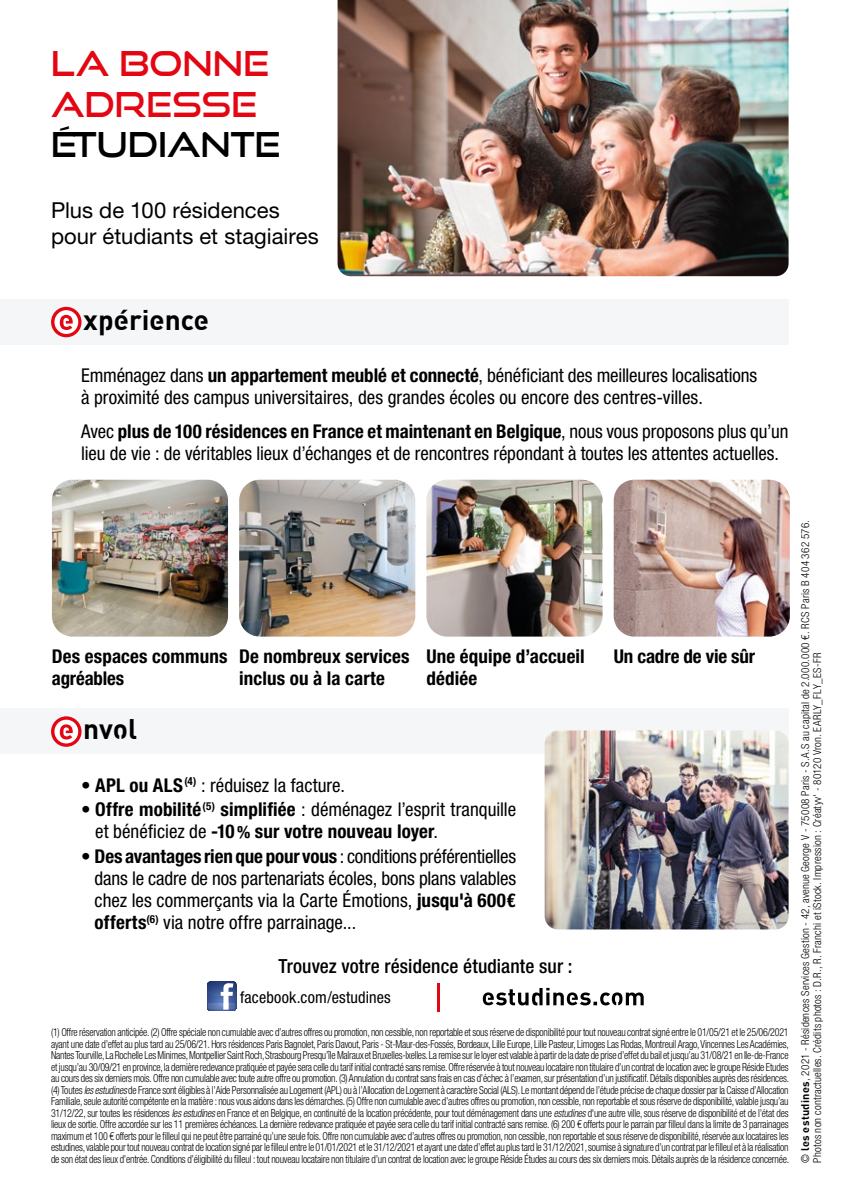
<style>
.page{position:relative;width:851px;height:1191px;background:#fff}
.page>*{position:absolute;margin:0;border:0;box-sizing:border-box;transform-origin:0 0}
.t1{font:34px/40.8px "Good Times Rg";letter-spacing:.005em;color:#e30613}
.t2{font:34px "Good Times Rg";color:#000}
.t3{font:700 28px "Streetvertising";color:#000}
.t4{font:22px/26px "Helvetica Neue LT Std";color:#000}
.t5{font:500 condensed 19.4px "Helvetica Neue LT Std";letter-spacing:.005em;color:#000}
.t6{font:condensed 19px/22px "Helvetica Neue LT Std";color:#000}
.t7{font:700 condensed 19px/22px "Helvetica Neue LT Std";letter-spacing:.01em;color:#000}
.t8{font:condensed 16.2px "Helvetica Neue LT Std";letter-spacing:.015em;color:#000}
.t9{font:300 condensed 11px/11.4px "Helvetica Neue LT Std";letter-spacing:.015em;color:#000;text-align:justify;scale:.9 1}
.t10{font:300 condensed 11px/12px "Helvetica Neue LT Std";letter-spacing:.015em;color:#000}
.s1{font-family:"Helvetica Neue LT Std"}
.s2{font-weight:700}
.s3{font-weight:400}
.s4{font-size:17px}
.s5{font-style:italic}
.s6{font-family:"Streetvertising";font-weight:700;font-stretch:normal}
</style>
<div class="page">
<div style="left:0;top:299px;width:788px;height:45px;background:#f4f6f8"></div>
<svg style="left:51px;top:307px;width:30px;height:30px"></svg>
<div style="left:54px;top:310px;width:24px;height:24px;background:#fff;border-radius:50%"></div>
<svg style="left:60px;top:315px;width:13px;height:15px"></svg>
<img style="left:337px;top:0;width:451px;height:276px">
<div style="left:0;top:708px;width:788px;height:45px;background:#f4f6f8"></div>
<svg style="left:51px;top:716px;width:30px;height:31px"></svg>
<div style="left:54px;top:719px;width:24px;height:24px;background:#fff;border-radius:50%"></div>
<svg style="left:60px;top:724px;width:13px;height:15px"></svg>
<img style="left:544px;top:730px;width:244px;height:199px">
<img style="left:52px;top:480px;width:176px;height:156px">
<img style="left:239px;top:480px;width:176px;height:156px">
<img style="left:426px;top:480px;width:176px;height:156px">
<img style="left:613px;top:480px;width:176px;height:156px">
<svg style="left:207px;top:981px;width:29px;height:29px"></svg>
<hr style="left:437px;top:984px;width:2px;height:28px;background:#e30613">
<svg style="left:482px;top:988px;width:161px;height:17px"></svg>
<h1 class="t1" style="left:51px;top:42px;width:220px">LA BONNE<br>ADRESSE</h1>
<h1 class="t2" style="left:51px;top:124px;width:231px">E´TUDIANTE</h1>
<h3 class="t4" style="left:51px;top:197px;width:269px">Plus de 100 résidences pour étudiants et stagiaires</h3>
<h2 class="t3" style="left:83px;top:307px;width:127px">xpe<span class="s1">´</span>rience</h2>
<h3 class="t6" style="left:81px;top:364px;width:677px">Emménagez dans <span class="s2">un appartement meublé et connecté</span>, bénéficiant des meilleures localisations à proximité des campus universitaires, des grandes écoles ou encore des centres-villes.</h3>
<h3 class="t6" style="left:81px;top:420px;width:708px">Avec <span class="s2">plus de 100 résidences en France et maintenant en Belgique</span>, nous vous proposons plus qu’un lieu de vie : de véritables lieux d’échanges et de rencontres répondant à toutes les attentes actuelles.</h3>
<h3 class="t7" style="left:52px;top:645px;width:177px">Des espaces communs agréables</h3>
<h3 class="t7" style="left:426px;top:645px;width:160px">Une équipe d’accueil dédiée</h3>
<h3 class="t7" style="left:239px;top:645px;width:172px">De nombreux services inclus ou à la carte</h3>
<h3 class="t7" style="left:613px;top:645px;width:143px">Un cadre de vie sûr</h3>
<h2 class="t3" style="left:83px;top:717px;width:55px">nvol</h2>
<h3 class="t6" style="left:81px;top:773px;width:265px">• <span class="s2">APL ou ALS</span><sup>(4)</sup> : réduisez la facture.</h3>
<h3 class="t7" style="left:95px;top:798px;width:422px;text-indent:-14px"><span class="s3">•</span> Offre mobilité<sup>(5)</sup> simplifiée <span class="s3">: déménagez l’esprit tranquille et bénéficiez de</span> -10<span class="s4">%</span> sur votre nouveau loyer<span class="s3">.</span></h3>
<h3 class="t6" style="left:95px;top:845px;width:423px;text-align:justify;text-indent:-13px">• <span class="s2">Des avantages rien que pour vous</span> : conditions préférentielles dans le cadre de nos partenariats écoles, bons plans valables chez les commerçants via la Carte Émotions, <span class="s2">jusqu'à 600€ offerts</span><sup>(6)</sup> via notre offre parrainage...</h3>
<h3 class="t5" style="left:278px;top:954px;width:295px">Trouvez votre résidence étudiante sur :</h3>
<h3 class="t8" style="left:240px;top:987px;width:152px">facebook.com/estudines</h3>
<p class="t9" style="left:51px;top:1026px;width:821px">(1) Offre réservation anticipée. (2) Offre spéciale non cumulable avec d’autres offres ou promotion, non cessible, non reportable et sous réserve de disponibilité pour tout nouveau contrat signé entre le 01/05/21 et le 25/06/2021 ayant une date d’effet au plus tard au 25/06/21. Hors résidences Paris Bagnolet, Paris Davout, Paris - St-Maur-des-Fossés, Bordeaux, Lille Europe, Lille Pasteur, Limoges Las Rodas, Montreuil Arago, Vincennes Les Académies, Nantes Tourville, La Rochelle Les Minimes, Montpellier Saint Roch, Strasbourg Presqu’île Malraux et Bruxelles-Ixelles. La remise sur le loyer est valable à partir de la date de prise d’effet du bail et jusqu’au 31/08/21 en Ile-de-France et jusqu’au 30/09/21 en province, la dernière redevance pratiquée et payée sera celle du tarif initial contracté sans remise. Offre réservée à tout nouveau locataire non titulaire d’un contrat de location avec le groupe Réside Etudes au cours des six derniers mois. Offre non cumulable avec toute autre offre ou promotion. (3) Annulation du contrat sans frais en cas d’échec à l’examen, sur présentation d’un justificatif. Détails disponibles auprès des résidences. (4) Toutes <span class="s5">lesestudines</span>de France sont éligibles à l’Aide Personnalisée au Logement (APL) ou à l’Allocation de Logement à caractère Social (ALS). Le montant dépend de l’étude précise de chaque dossier par la Caisse d’Allocation Familiale, seule autorité compétente en la matière : nous vous aidons dans les démarches. (5) Offre non cumulable avec d’autres offres ou promotion, non cessible, non reportable et sous réserve de disponibilité, valable jusqu’au 31/12/22, sur toutes les résidences <span class="s5">lesestudines</span>en France et en Belgique, en continuité de la location précédente, pour tout déménagement dans une <span class="s5">estudines</span>d'une autre ville, sous réserve de disponibilité et de l’état des lieux de sortie. Offre accordée sur les 11 premières échéances. La dernière redevance pratiquée et payée sera celle du tarif initial contracté sans remise. (6) 200 € offerts pour le parrain par filleul dans la limite de 3 parrainages maximum et 100 € offerts pour le filleul qui ne peut être parrainé qu’une seule fois. Offre non cumulable avec d’autres offres ou promotion, non cessible, non reportable et sous réserve de disponibilité, réservée aux locataires les estudines, valable pour tout nouveau contrat de location signé par le filleul entre le 01/01/2021 et le 31/12/2021 et ayant une date d’effet au plus tard le 31/12/2021, soumise à signature d’un contrat par le filleul et à la réalisation de son état des lieux d’entrée. Conditions d’éligibilité du filleul : tout nouveau locataire non titulaire d’un contrat de location avec le groupe Réside Études au cours des six derniers mois. Détails auprès de la résidence concernée.</p>
<p class="t10" style="left:799px;top:1162px;width:644px;rotate:-90deg">© <span class="s6">les estudines</span>, 2021 - Résidences Services Gestion - 42, avenue George V - 75008 Paris - S.A.S au capital de 2.000.000 €. RCS Paris B 404 362 576.<br>Photos non contractuelles. Crédits photos : D.R., R. Franchi et iStock. Impression : Créatyv' - 80120 Vron. EARLY_FLY_ES-FR</p>
</div>
